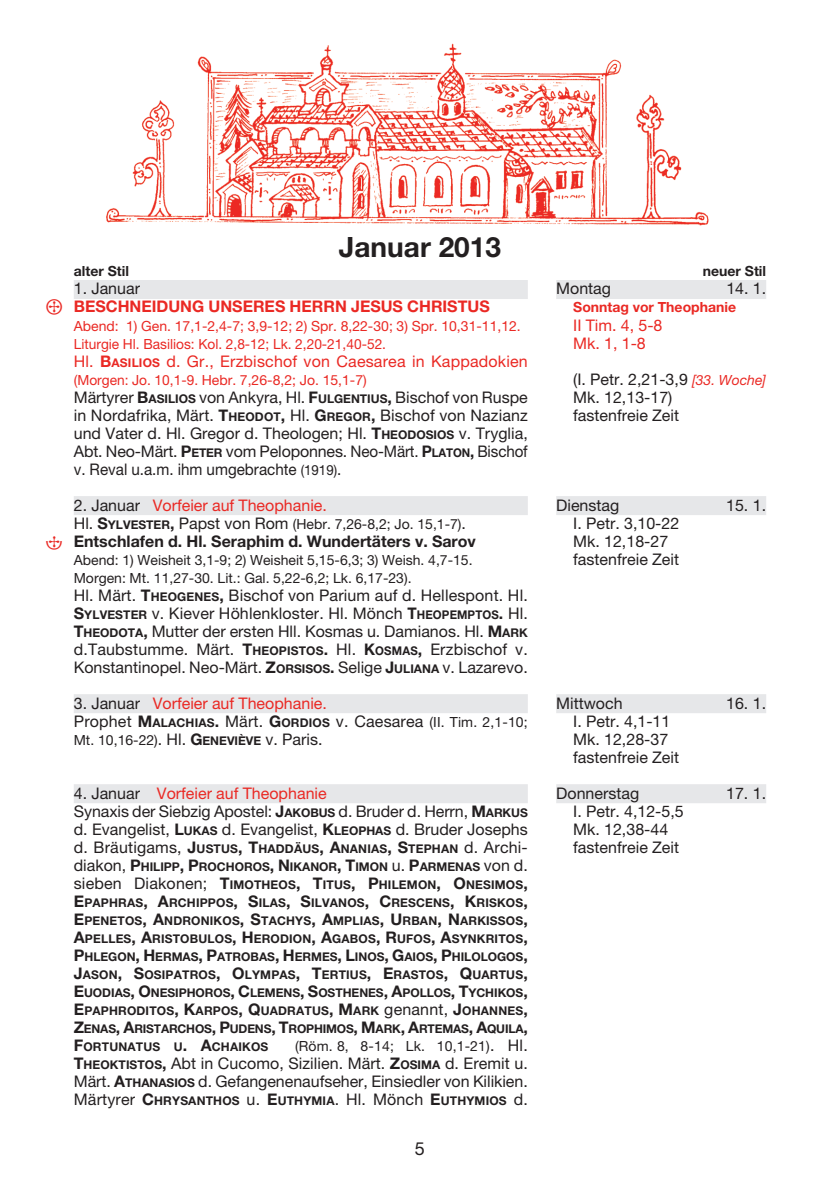
<style>
.page{position:relative;width:840px;height:1191px;background:#fff}
.page>*{position:absolute;margin:0;border:0;box-sizing:border-box;transform-origin:0 0}
.t1{font:700 28px "Halvetica";color:#231f20}
.t2{font:20px "Signes";color:#ea2924}
.t3{font:18px "Halvetica Roman";color:#231f20}
.t4{font:16px/18px "Halvetica Roman";color:#231f20}
.t5{font:16px/18px "Halvetica Roman";letter-spacing:.01em;color:#ea2924}
.t6{font:700 16px/18px "Halvetica";color:#ea2924}
.t7{font:700 16px "Halvetica";color:#231f20}
.t8{font:14px/18px "Halvetica Roman";color:#231f20}
.t9{font:14px/18px "Halvetica Roman";color:#ea2924}
.t10{font:700 14px "Halvetica";color:#ea2924}
.t11{font:700 14px "Halvetica";color:#231f20}
.t12{font:700 12px/18px "Halvetica";letter-spacing:.015em;color:#231f20;text-align:justify}
.s1{font-family:"Halvetica Roman";font-weight:400;color:#231f20}
.s2{font-family:"Halvetica";font-weight:700}
.s3{font-family:"Halvetica";font-weight:700;font-size:12px}
.s4{font-size:14px}
.s5{color:#231f20}
.s6{font-size:16px}
.s7{font-family:"Halvetica";font-weight:700;font-size:16px}
.s8{color:#ea2924}
.s9{font-family:"Halvetica Roman";font-weight:400;font-size:16px}
.s10{font-family:"Halvetica";font-style:italic;font-size:14px;color:#ea2924}
</style>
<div class="page">
<div style="left:556px;top:280px;width:209px;height:19px;background:#e6e7e9"></div>
<div style="left:556px;top:496px;width:209px;height:19px;background:#e6e7e9"></div>
<div style="left:556px;top:694px;width:209px;height:19px;background:#e6e7e9"></div>
<div style="left:556px;top:784px;width:209px;height:19px;background:#e6e7e9"></div>
<img style="left:106px;top:43px;width:603px;height:183px">
<div style="left:74px;top:280px;width:453px;height:19px;background:#e6e7e9"></div>
<div style="left:74px;top:496px;width:453px;height:19px;background:#e6e7e9"></div>
<div style="left:74px;top:694px;width:453px;height:19px;background:#e6e7e9"></div>
<div style="left:74px;top:784px;width:453px;height:19px;background:#e6e7e9"></div>
<p class="t2" style="left:45px;top:296px;width:20px">∏</p>
<p class="t2" style="left:45px;top:530px;width:20px">π</p>
<p class="t1" style="left:339px;top:231px;width:163px">Januar 2013</p>
<p class="t6" style="left:74px;top:280px;width:417px"><span class="s1">1. Januar<br></span>BESCHNEIDUNG UNSERES HERRN JESUS CHRISTUS</p>
<p class="t9" style="left:74px;top:317px;width:448px">Abend: 1) Gen. 17,1-2,4-7; 3,9-12; 2) Spr. 8,22-30; 3) Spr. 10,31-11,12.<br>Liturgie Hl. Basilios: Kol. 2,8-12; Lk. 2,20-21,40-52.</p>
<p class="t5" style="left:74px;top:352px;width:455px">Hl. <span class="s2">B</span><span class="s3">ASILIOS</span> d. Gr., Erzbischof von Caesarea in Kappadokien</p>
<p class="t9" style="left:74px;top:371px;width:294px">(Morgen: Jo. 10,1-9. Hebr. 7,26-8,2; Jo. 15,1-7)</p>
<p class="t4" style="left:74px;top:388px;width:455px;text-align:justify">Märtyrer <span class="s2">B</span><span class="s3">ASILIOS</span> von Ankyra, Hl. <span class="s2">F</span><span class="s3">ULGENTIUS</span><span class="s2">,</span> Bischof von Ruspe in Nordafrika, Märt. <span class="s2">T</span><span class="s3">HEODOT</span><span class="s2">,</span> Hl. <span class="s2">G</span><span class="s3">REGOR</span><span class="s2">,</span> Bischof von Nazianz und Vater d. Hl. Gregor d. Theologen; Hl. <span class="s2">T</span><span class="s3">HEODOSIOS</span> v. Tryglia, Abt. Neo-Märt. <span class="s2">P</span><span class="s3">ETER</span> vom Peloponnes. Neo-Märt. <span class="s2">P</span><span class="s3">LATON</span><span class="s2">,</span> Bischof v. Reval u.a.m. ihm umgebrachte <span class="s4">(1919)</span>.</p>
<p class="t5" style="left:74px;top:496px;width:254px"><span class="s5">2. Januar</span> Vorfeier auf Theophanie.</p>
<p class="t8" style="left:74px;top:515px;width:393px"><span class="s6">Hl.</span> <span class="s7">S</span><span class="s3">YLVESTER</span><span class="s7">,</span> <span class="s6">Papst von Rom</span> (Hebr. 7,26-8,2; Jo. 15,1-7)<span class="s6">.</span></p>
<p class="t7" style="left:74px;top:531px;width:403px">Entschlafen d. Hl. Seraphim d. Wundertäters v. Sarov</p>
<p class="t8" style="left:74px;top:551px;width:400px">Abend: 1) Weisheit 3,1-9; 2) Weisheit 5,15-6,3; 3) Weish. 4,7-15.<br>Morgen: Mt. 11,27-30. Lit.: Gal. 5,22-6,2; Lk. 6,17-23).</p>
<p class="t4" style="left:74px;top:586px;width:455px;text-align:justify">Hl. Märt. <span class="s2">T</span><span class="s3">HEOGENES</span><span class="s2">,</span> Bischof von Parium auf d. Hellespont. Hl.<br><span class="s2">S</span><span class="s3">YLVESTER</span> v. Kiever Höhlenkloster. Hl. Mönch <span class="s2">T</span><span class="s3">HEOPEMPTOS</span><span class="s2">.</span> Hl.<br><span class="s2">T</span><span class="s3">HEODOTA</span><span class="s2">,</span> Mutter der ersten Hll. Kosmas u. Damianos. Hl. <span class="s2">M</span><span class="s3">ARK </span>d.Taubstumme. Märt. <span class="s2">T</span><span class="s3">HEOPISTOS</span><span class="s2">.</span> Hl. <span class="s2">K</span><span class="s3">OSMAS</span><span class="s2">,</span> Erzbischof v.<br>Konstantinopel. Neo-Märt. <span class="s2">Z</span><span class="s3">ORSISOS</span><span class="s2">.</span> Selige <span class="s2">J</span><span class="s3">ULIANA</span> v. Lazarevo.</p>
<p class="t4" style="left:74px;top:694px;width:455px">3. Januar <span class="s8">Vorfeier auf Theophanie.<br></span>Prophet <span class="s2">M</span><span class="s3">ALACHIAS</span><span class="s2">.</span> Märt. <span class="s2">G</span><span class="s3">ORDIOS</span> v. Caesarea <span class="s4">(II. Tim. 2,1-10;</span></p>
<p class="t8" style="left:74px;top:731px;width:250px">Mt. 10,16-22)<span class="s6">. Hl.</span> <span class="s7">G</span><span class="s3">ENEVIÈVE</span> <span class="s6">v. Paris.</span></p>
<p class="t4" style="left:74px;top:784px;width:455px">4. Januar <span class="s8">Vorfeier auf Theophanie<br></span>Synaxis der Siebzig Apostel: <span class="s2">J</span><span class="s3">AKOBUS</span> d. Bruder d. Herrn, <span class="s2">M</span><span class="s3">ARKUS </span>d. Evangelist, <span class="s2">L</span><span class="s3">UKAS</span> d. Evangelist, <span class="s2">K</span><span class="s3">LEOPHAS</span> d. Bruder Josephs</p>
<p class="t12" style="left:74px;top:839px;width:455px"><span class="s9">d. Bräutigams,</span> <span class="s6">J</span>USTUS<span class="s6">, T</span>HADDÄUS<span class="s6">, A</span>NANIAS<span class="s6">, S</span>TEPHAN <span class="s9">d. Ar chi - diakon,</span> <span class="s6">P</span>HILIPP<span class="s6">, P</span>ROCHOROS<span class="s6">, N</span>IKANOR<span class="s6">, T</span>IMON <span class="s9">u.</span> <span class="s6">P</span>ARMENAS <span class="s9">von d. sieben Diakonen;</span> <span class="s6">T</span>IMOTHEOS<span class="s6">, T</span>ITUS<span class="s6">, P</span>HILEMON<span class="s6">, O</span>NESIMOS<span class="s6">, E</span>PAPHRAS<span class="s6">, A</span>RCHIPPOS<span class="s6">, S</span>ILAS<span class="s6">, S</span>ILVANOS<span class="s6">, C</span>RESCENS<span class="s6">, K</span>RISKOS<span class="s6">, E</span>PENETOS<span class="s6">, A</span>NDRONIKOS<span class="s6">, S</span>TACHYS<span class="s6">, A</span>MPLIAS<span class="s6">, U</span>RBAN<span class="s6">, N</span>ARKISSOS<span class="s6">, A</span>PELLES<span class="s6">, A</span>RISTOBULOS<span class="s6">, H</span>ERODION<span class="s6">, A</span>GABOS<span class="s6">, R</span>UFOS<span class="s6">, A</span>SYNKRITOS<span class="s6">, P</span>HLEGON<span class="s6">, H</span>ERMAS<span class="s6">, P</span>ATROBAS<span class="s6">, H</span>ERMES<span class="s6">, L</span>INOS<span class="s6">, G</span>AIOS<span class="s6">, P</span>HILOLOGOS<span class="s6">, J</span>ASON<span class="s6">, S</span>OSIPATROS<span class="s6">, O</span>LYMPAS<span class="s6">, T</span>ERTIUS<span class="s6">, E</span>RASTOS<span class="s6">, Q</span>UARTUS<span class="s6">, E</span>UODIAS<span class="s6">, O</span>NESIPHOROS<span class="s6">, C</span>LEMENS<span class="s6">, S</span>OSTHENES<span class="s6">, A</span>POLLOS<span class="s6">, T</span>YCHIKOS<span class="s6">, E</span>PAPHRODITOS<span class="s6">, K</span>ARPOS<span class="s6">, Q</span>UADRATUS<span class="s6">, M</span>ARK <span class="s9">genannt,</span> <span class="s6">J</span>OHANNES<span class="s6">, Z</span>ENAS<span class="s6">, A</span>RISTARCHOS<span class="s6">, P</span>UDENS<span class="s6">, T</span>ROPHIMOS<span class="s6">, M</span>ARK<span class="s6">, A</span>RTEMAS<span class="s6">, A</span>QUILA<span class="s6">, F</span>ORTUNATUS U<span class="s6">. A</span>CHAIKOS</p>
<p class="t11" style="left:74px;top:263px;width:57px">alter Stil</p>
<p class="t11" style="left:702px;top:263px;width:65px">neuer Stil</p>
<p class="t4" style="left:556px;top:280px;width:56px">Montag</p>
<p class="t10" style="left:573px;top:299px;width:164px">Sonntag vor Theophanie</p>
<p class="t5" style="left:573px;top:316px;width:91px">II Tim. 4, 5-8<br>Mk. 1, 1-8</p>
<p class="t4" style="left:573px;top:370px;width:194px">(I. Petr. 2,21-3,9 <span class="s10">[33. Woche]<br></span>Mk. 12,13-17)<br>fastenfreie Zeit</p>
<p class="t4" style="left:726px;top:280px;width:41px">14. 1.</p>
<p class="t4" style="left:573px;top:496px;width:107px;text-indent:-17px">Dienstag<br>I. Petr. 3,10-22<br>Mk. 12,18-27 fastenfreie Zeit</p>
<p class="t4" style="left:725px;top:496px;width:42px">15. 1.</p>
<p class="t4" style="left:573px;top:694px;width:107px;text-indent:-17px">Mittwoch<br>I. Petr. 4,1-11<br>Mk. 12,28-37 fastenfreie Zeit</p>
<p class="t4" style="left:573px;top:784px;width:112px;text-indent:-17px">Donnerstag<br>I. Petr. 4,12-5,5<br>Mk. 12,38-44 fastenfreie Zeit</p>
<p class="t4" style="left:725px;top:694px;width:42px">16. 1.</p>
<p class="t4" style="left:725px;top:784px;width:42px">17. 1.</p>
<p class="t8" style="left:295px;top:1037px;width:234px">(Röm. 8, 8-14; Lk. 10,1-21)<span class="s6">. Hl.</span></p>
<p class="t4" style="left:74px;top:1054px;width:455px"><span class="s2">T</span><span class="s3">HEOKTISTOS</span><span class="s2">,</span> Abt in Cucomo, Sizilien. Märt. <span class="s2">Z</span><span class="s3">OSIMA</span> d. Eremit u.<br>Märt. <span class="s2">A</span><span class="s3">THANASIOS</span> d. Gefangenenaufseher, Einsiedler von Kilikien.</p>
<p class="t12" style="left:74px;top:1091px;width:455px"><span class="s9">Märtyrer</span> <span class="s6">C</span>HRYSANTHOS <span class="s9">u.</span> <span class="s6">E</span>UTHYMIA<span class="s9">. Hl. Mönch</span> <span class="s6">E</span>UTHYMIOS <span class="s9">d.</span></p>
<p class="t3" style="left:415px;top:1138px;width:12px">5</p>
</div>
